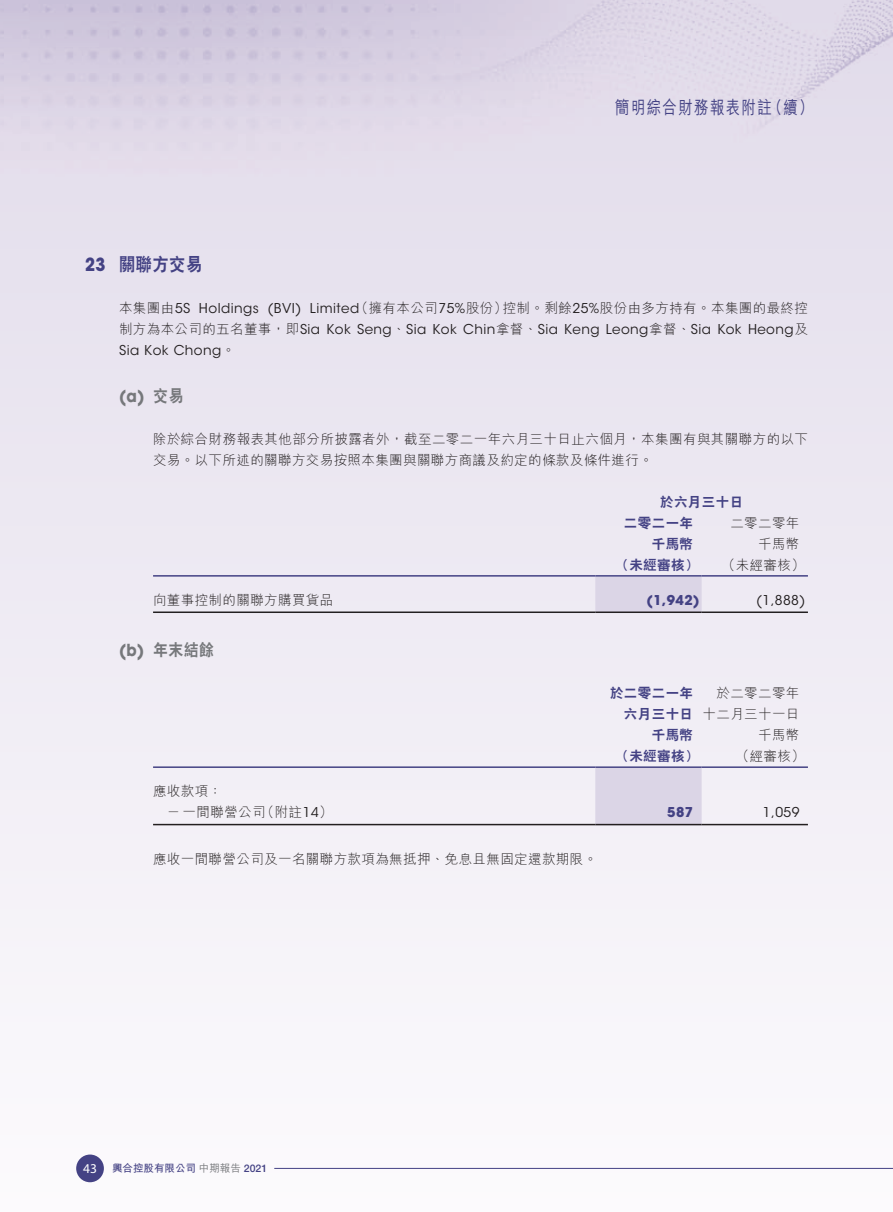
<style>
.page{position:relative;width:893px;height:1212px;background:#fff}
.page>*{position:absolute;margin:0;border:0;box-sizing:border-box;transform-origin:0 0}
.t1{font:500 18px "M Hei HK";letter-spacing:.095em;color:#444284;scale:.8 1}
.t2{font:800 18px "C Hei 2 HK";letter-spacing:.03em;color:#444284;scale:.9 1}
.t3{font:800 16.5px "C Hei 2 HK";color:#76787b;scale:.9 1}
.t4{font:700 16.5px "ITC Avant Garde Std";color:#76787b;scale:.9 1}
.t5{font:300 13.5px/21px "M Hei HK";letter-spacing:.03em;color:#231f20}
.t6{font:13.5px/21px "ITC Avant Garde Std";letter-spacing:.03em;color:#231f20}
.t7{font:800 13.5px/21px "C Hei 2 HK";letter-spacing:.03em;color:#444284}
.t8{font:700 13.5px "ITC Avant Garde Std";letter-spacing:.03em;color:#444284}
.t9{font:700 10.5px "M Hei HK";color:#444284}
.s1{font-family:"ITC Avant Garde Std";font-weight:700}
.s2{font-family:"ITC Avant Garde Std";font-weight:400}
.s3{font-family:"M Hei HK";font-weight:300}
.s4{font-family:"C Hei 2 HK";font-weight:800}
.s5{font-family:"Myriad Pro";font-weight:400;font-size:13.5px;color:#fff}
.s6{font-weight:500;color:#76787b}
.s7{font-family:"Helvetica Neue LT Std";font-weight:500}
</style>
<div class="page">
<div style="left:595px;top:577px;width:107px;height:34px;background:#dbd5e6"></div>
<hr style="left:153px;top:575px;width:442px;height:2px;background:#444284">
<hr style="left:595px;top:575px;width:107px;height:2px;background:#444284">
<hr style="left:702px;top:575px;width:106px;height:2px;background:#444284">
<hr style="left:153px;top:611px;width:442px;height:2px;background:#231f20">
<hr style="left:595px;top:611px;width:107px;height:2px;background:#231f20">
<hr style="left:702px;top:611px;width:106px;height:2px;background:#231f20">
<div style="left:595px;top:768px;width:107px;height:56px;background:#dbd5e6"></div>
<hr style="left:153px;top:766px;width:442px;height:2px;background:#444284">
<hr style="left:595px;top:766px;width:107px;height:2px;background:#444284">
<hr style="left:702px;top:766px;width:106px;height:2px;background:#444284">
<hr style="left:153px;top:824px;width:442px;height:1px;background:#231f20">
<hr style="left:595px;top:824px;width:107px;height:1px;background:#231f20">
<hr style="left:702px;top:824px;width:106px;height:1px;background:#231f20">
<hr style="left:274px;top:1168px;width:619px;height:1px;background:#444284">
<div style="left:76px;top:1154px;width:28px;height:28px;background:#444284;border-radius:50%"></div>
<h1 class="t1" style="left:615px;top:94px;width:249px">簡明綜合財務報表附註（續）</h1>
<h1 class="t2" style="left:85px;top:252px;width:132px"><span class="s1">23</span> 關聯方交易</h1>
<p class="t5" style="left:119px;top:298px;width:690px">本集團由<span class="s2">5S Holdings (BVI) Limited</span>（擁有本公司<span class="s2">75%</span>股份）控制。剩餘<span class="s2">25%</span>股份由多方持有。本集團的最終控</p>
<p class="t6" style="left:119px;top:319px;width:690px"><span class="s3">制方為本公司的五名董事，即</span>Sia Kok Seng<span class="s3">、</span>Sia Kok Chin<span class="s3">拿督、</span>Sia Keng Leong<span class="s3">拿督、</span>Sia Kok Heong<span class="s3">及<br></span>Sia Kok Chong<span class="s3">。</span></p>
<p class="t4" style="left:119px;top:385px;width:73px">(a) <span class="s4">交易</span></p>
<p class="t5" style="left:153px;top:428px;width:656px">除於綜合財務報表其他部分所披露者外，截至二零二一年六月三十日止六個月，本集團有與其關聯方的以下交易。以下所述的關聯方交易按照本集團與關聯方商議及約定的條款及條件進行。</p>
<p class="t7" style="left:624px;top:491px;width:121px;text-indent:36px">於六月三十日二零二一年</p>
<p class="t5" style="left:730px;top:512px;width:71px">二零二零年</p>
<p class="t7" style="left:652px;top:533px;width:43px">千馬幣</p>
<p class="t5" style="left:758px;top:533px;width:43px">千馬幣</p>
<p class="t7" style="left:615px;top:554px;width:85px">（未經審核）</p>
<p class="t5" style="left:722px;top:554px;width:84px">（未經審核）</p>
<p class="t5" style="left:153px;top:589px;width:182px">向董事控制的關聯方購買貨品</p>
<p class="t8" style="left:647px;top:591px;width:54px">(1,942)</p>
<p class="t6" style="left:756px;top:590px;width:51px">(1,888)</p>
<p class="t3" style="left:119px;top:639px;width:107px"><span class="s1">(b)</span> 年末結餘</p>
<p class="t7" style="left:610px;top:683px;width:85px;text-align:right">於二零二一年六月三十日</p>
<p class="t5" style="left:703px;top:682px;width:98px;text-align:right">於二零二零年十二月三十一日</p>
<p class="t7" style="left:652px;top:725px;width:43px">千馬幣</p>
<p class="t5" style="left:758px;top:724px;width:43px">千馬幣</p>
<p class="t7" style="left:615px;top:746px;width:85px">（未經審核）</p>
<p class="t5" style="left:736px;top:745px;width:71px">（經審核）</p>
<p class="t5" style="left:167px;top:780px;width:167px;text-indent:-14px">應收款項：<br>－一間聯營公司（附註<span class="s2">14</span>）</p>
<p class="t8" style="left:667px;top:803px;width:27px">587</p>
<p class="t6" style="left:763px;top:802px;width:38px">1,059</p>
<p class="t5" style="left:153px;top:848px;width:446px">應收一間聯營公司及一名關聯方款項為無抵押、免息且無固定還款期限。</p>
<p class="t9" style="left:83px;top:1161px;width:186px"><span class="s5">43</span> 興合控股有限公司<span class="s6">中期報告</span> <span class="s7">2021</span></p>
</div>
